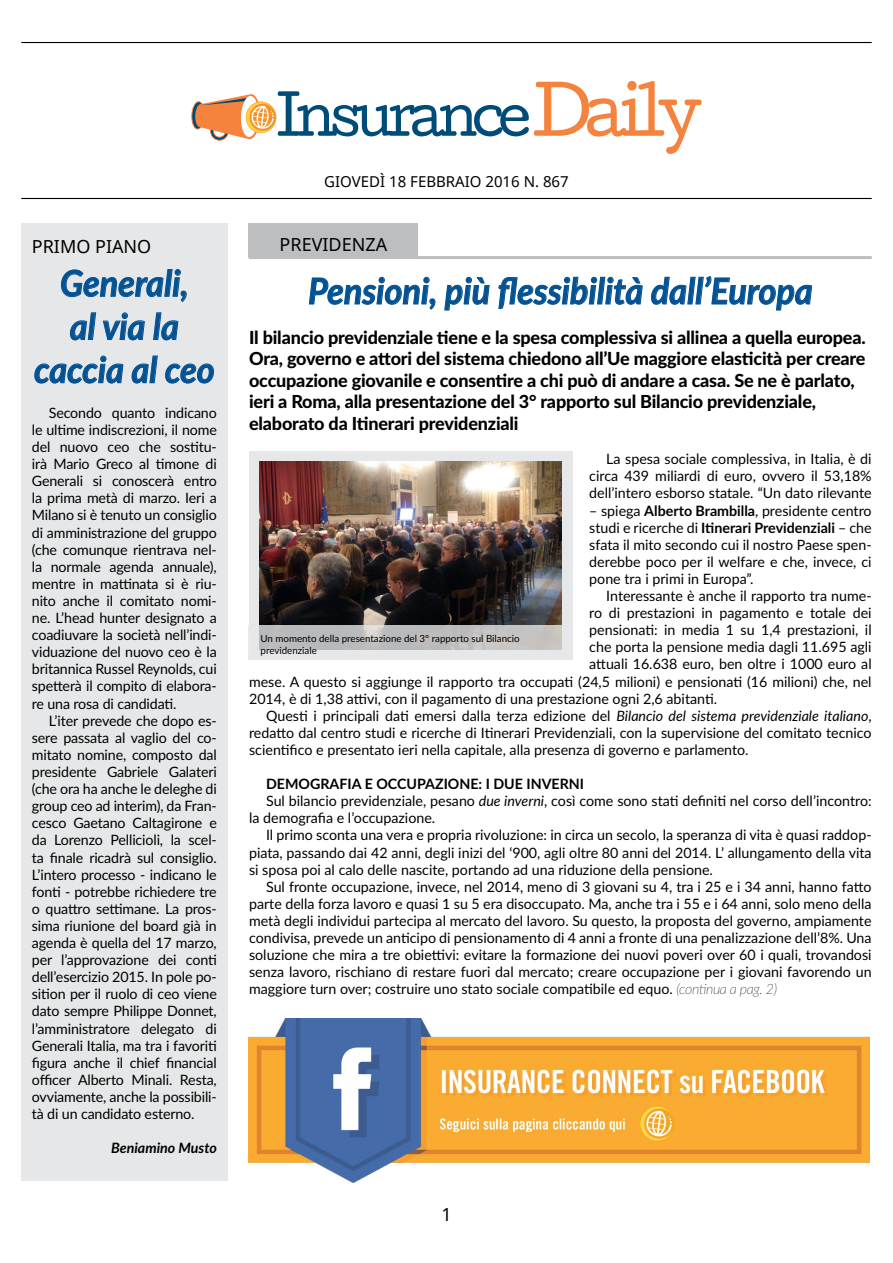
<style>
.page{position:relative;width:893px;height:1263px;background:#fff}
.page>*{position:absolute;margin:0;border:0;box-sizing:border-box;transform-origin:0 0}
.t1{font:italic 700 36px/43.2px "Lato";color:#035293;text-align:center;scale:.95 1}
.t2{font:800 18px/21.6px "Lato";letter-spacing:-.01em;color:#000}
.t3{font:18px "Noto Sans";color:#000}
.t4{font:15px "Noto Sans";color:#000}
.t5{font:14.25px/17.1px "Lato";color:#000;text-align:justify}
.t6{font:700 14.25px "Lato";color:#000}
.t7{font:italic 700 14.25px "Lato";color:#000}
.t8{font:9.75px/11.7px "Lato";color:#000}
.s1{font-weight:700}
.s2{font-style:italic}
.s3{font-weight:100;font-style:italic}
</style>
<div class="page">
<hr style="left:21px;top:42px;width:851px;height:1px;background:#000">
<hr style="left:21px;top:198px;width:851px;height:1px;background:#000">
<svg style="left:191px;top:81px;width:511px;height:73px"></svg>
<div style="left:21px;top:223px;width:207px;height:958px;background:#e6e7e8"></div>
<svg style="left:61px;top:269px;width:126px;height:33px"></svg>
<svg style="left:70px;top:312px;width:26px;height:29px"></svg>
<svg style="left:103px;top:312px;width:42px;height:29px"></svg>
<svg style="left:153px;top:312px;width:26px;height:29px"></svg>
<svg style="left:34px;top:355px;width:90px;height:29px"></svg>
<svg style="left:131px;top:355px;width:27px;height:29px"></svg>
<svg style="left:165px;top:363px;width:49px;height:21px"></svg>
<svg style="left:308px;top:276px;width:128px;height:34px"></svg>
<svg style="left:444px;top:276px;width:46px;height:35px"></svg>
<svg style="left:498px;top:276px;width:145px;height:33px"></svg>
<svg style="left:651px;top:276px;width:162px;height:35px"></svg>
<hr style="left:249px;top:256px;width:623px;height:3px;background:#bcbec0">
<div style="left:249px;top:223px;width:169px;height:35px;background:#bcbec0"></div>
<div style="left:249px;top:451px;width:323px;height:209px;background:#e6e7e8"></div>
<img style="left:260px;top:462px;width:302px;height:163px">
<svg style="left:259px;top:625px;width:303px;height:25px;background:#bfbebe"></svg>
<img style="left:249px;top:1019px;width:621px;height:163px">
<p class="t3" style="left:32px;top:234px;width:121px">PRIMO PIANO</p>
<h1 class="t1" style="left:34px;top:260px;width:192px">Generali,<br>al via la caccia al ceo</h1>
<p class="t5" style="left:32px;top:403px;width:186px;text-indent:17px">Secondo quanto indicano le ultime indiscrezioni, il nome del nuovo ceo che sostitu&shy;irà Mario Greco al timone di Generali si conoscerà entro la prima metà di marzo. Ieri a Milano si è tenuto un consiglio di amministrazione del gruppo (che comunque rientrava nel&shy;la normale agenda annuale), mentre in mattinata si è riu&shy;nito anche il comitato nomi&shy;ne. L’head hunter designato a coadiuvare la società nell’indi&shy;viduazione del nuovo ceo è la britannica Russel Reynolds, cui spetterà il compito di elabora&shy;re una rosa di candidati.</p>
<p class="t5" style="left:32px;top:711px;width:186px;text-indent:17px">L’iter prevede che dopo es&shy;sere passata al vaglio del co&shy;mitato nomine, composto dal presidente Gabriele Galateri (che ora ha anche le deleghe di group ceo ad interim), da Fran&shy;cesco Gaetano Caltagirone e da Lorenzo Pellicioli, la scel&shy;ta finale ricadrà sul consiglio.<br>L’intero processo - indicano le fonti - potrebbe richiedere tre o quattro settimane. La pros&shy;sima riunione del board già in agenda è quella del 17 marzo, per l’approvazione dei conti dell’esercizio 2015. In pole po&shy;sition per il ruolo di ceo viene dato sempre Philippe Donnet, l’amministratore delegato di Generali Italia, ma tra i favoriti figura anche il chief financial officer Alberto Minali. Resta, ovviamente, anche la possibili&shy;tà di un candidato esterno.</p>
<p class="t7" style="left:111px;top:1137px;width:107px">Beniamino Musto</p>
<p class="t4" style="left:324px;top:171px;width:246px">GIOVEDì 18 FEBBRAIO 2016 n. 867</p>
<p class="t3" style="left:280px;top:232px;width:109px">PREVIDENZA</p>
<h1 class="t1" style="left:308px;top:268px;width:533px">Pensioni, più flessibilità dall’Europa</h1>
<p class="t2" style="left:249px;top:325px;width:618px">Il bilancio previdenziale tiene e la spesa complessiva si allinea a quella europea.<br>Ora, governo e attori del sistema chiedono all’Ue maggiore elasticità per creare occupazione giovanile e consentire a chi può di andare a casa. Se ne è parlato, ieri a Roma, alla presentazione del 3° rapporto sul Bilancio previdenziale, elaborato da Itinerari previdenziali</p>
<p class="t5" style="left:589px;top:450px;width:284px;text-indent:17px">La spesa sociale complessiva, in Italia, è di circa 439 miliardi di euro, ovvero il 53,18% dell’intero esborso statale. “Un dato rilevante</p>
<p class="t5" style="left:589px;top:501px;width:284px">– spiega <span class="s1">ALBERTO BRAMBILLA</span>, presidente centro studi e ricerche di <span class="s1">ITINERARI PREVIDENZIALI</span> – che sfata il mito secondo cui il nostro Paese spen&shy;derebbe poco per il welfare e che, invece, ci pone tra i primi in Europa”.</p>
<p class="t5" style="left:606px;top:587px;width:267px">Interessante è anche il rapporto tra nume-</p>
<p class="t5" style="left:589px;top:604px;width:284px">ro di prestazioni in pagamento e totale dei</p>
<p class="t5" style="left:589px;top:621px;width:284px">pensionati: in media 1 su 1,4 prestazioni, il</p>
<p class="t5" style="left:589px;top:638px;width:284px">che porta la pensione media dagli 11.695 agli</p>
<p class="t5" style="left:589px;top:655px;width:284px">attuali 16.638 euro, ben oltre i 1000 euro al</p>
<p class="t5" style="left:249px;top:672px;width:624px">mese. A questo si aggiunge il rapporto tra occupati (24,5 milioni) e pensionati (16 milioni) che, nel</p>
<p class="t5" style="left:249px;top:689px;width:470px">2014, è di 1,38 attivi, con il pagamento di una prestazione ogni 2,6 abitanti.</p>
<p class="t5" style="left:266px;top:706px;width:607px">Questi i principali dati emersi dalla terza edizione del <span class="s2">Bilancio del sistema previdenziale italiano</span>,</p>
<p class="t5" style="left:249px;top:723px;width:624px">redatto dal centro studi e ricerche di Itinerari Previdenziali, con la supervisione del comitato tecnico</p>
<p class="t5" style="left:249px;top:741px;width:501px">scientifico e presentato ieri nella capitale, alla presenza di governo e parlamento.</p>
<p class="t6" style="left:266px;top:773px;width:317px">DEMOGRAFIA E OCCUPAZIONE: I DUE I NVERNI</p>
<p class="t5" style="left:266px;top:792px;width:607px">Sul bilancio previdenziale, pesano <span class="s2">due inverni</span>, così come sono stati definiti nel corso dell’incontro:</p>
<p class="t5" style="left:249px;top:809px;width:188px">la demografia e l’occupazione.</p>
<p class="t5" style="left:266px;top:826px;width:607px">Il primo sconta una vera e propria rivoluzione: in circa un secolo, la speranza di vita è quasi raddop-</p>
<p class="t5" style="left:249px;top:843px;width:624px">piata, passando dai 42 anni, degli inizi del ‘900, agli oltre 80 anni del 2014. L’ allungamento della vita</p>
<p class="t5" style="left:249px;top:860px;width:465px">si sposa poi al calo delle nascite, portando ad una riduzione della pensione.</p>
<p class="t5" style="left:266px;top:877px;width:607px">Sul fronte occupazione, invece, nel 2014, meno di 3 giovani su 4, tra i 25 e i 34 anni, hanno fatto</p>
<p class="t5" style="left:249px;top:894px;width:624px">parte della forza lavoro e quasi 1 su 5 era disoccupato. Ma, anche tra i 55 e i 64 anni, solo meno della</p>
<p class="t5" style="left:249px;top:912px;width:624px">metà degli individui partecipa al mercato del lavoro. Su questo, la proposta del governo, ampiamente</p>
<p class="t5" style="left:249px;top:929px;width:624px">condivisa, prevede un anticipo di pensionamento di 4 anni a fronte di una penalizzazione dell’8%. Una</p>
<p class="t5" style="left:249px;top:946px;width:624px">soluzione che mira a tre obiettivi: evitare la formazione dei nuovi poveri over 60 i quali, trovandosi</p>
<p class="t5" style="left:249px;top:963px;width:624px">senza lavoro, rischiano di restare fuori dal mercato; creare occupazione per i giovani favorendo un</p>
<p class="t5" style="left:249px;top:980px;width:530px">maggiore turn over; costruire uno stato sociale compatibile ed equo. <span class="s3">(continua a pag. 2)</span></p>
<p class="t8" style="left:261px;top:632px;width:261px">Un momento della presentazione del 3° rapporto sul Bilancio previdenziale</p>
<p class="t3" style="left:441px;top:1202px;width:12px">1</p>
</div>
